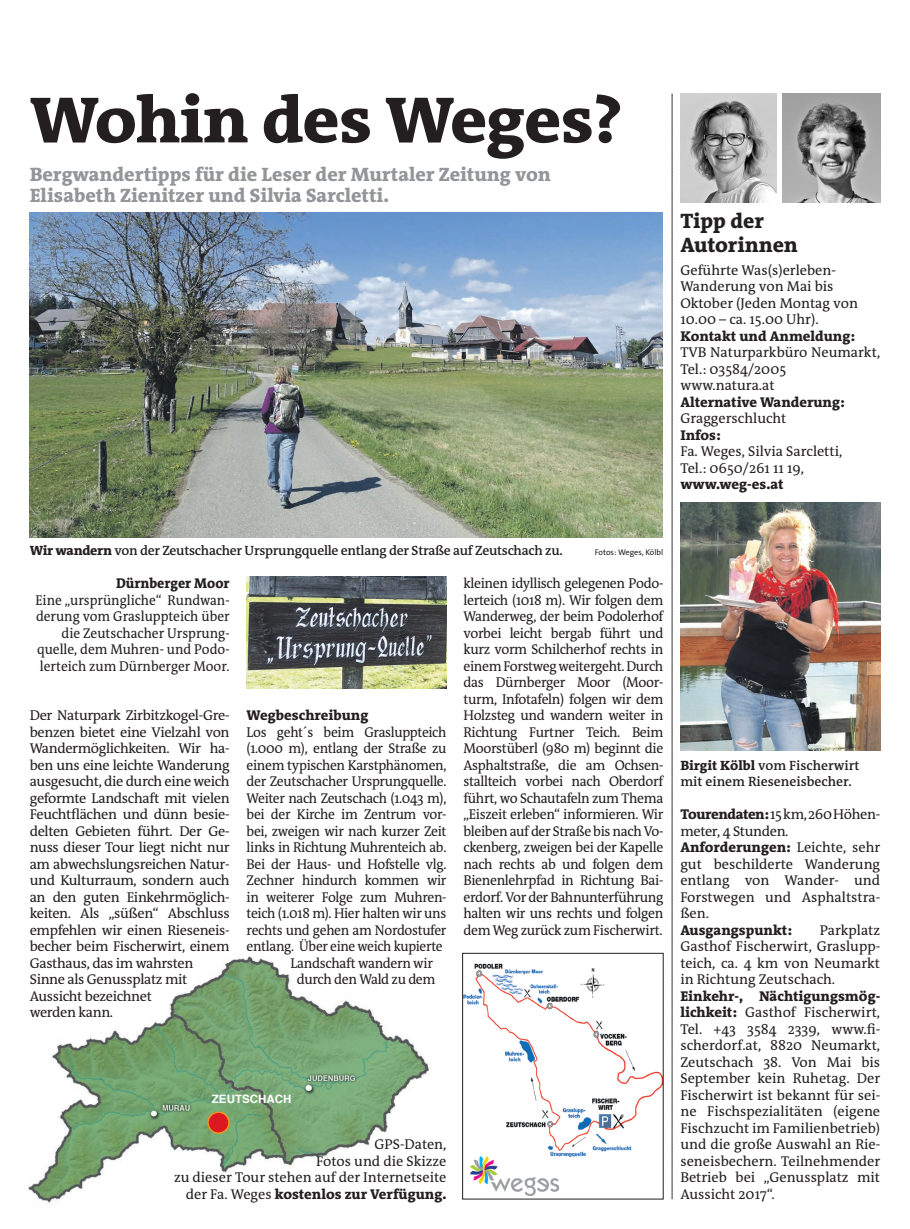
<style>
.page{position:relative;width:910px;height:1229px;background:#fff}
.page>*{position:absolute;margin:0;border:0;box-sizing:border-box;transform-origin:0 0}
.t1{font:800 66px "The RM Antiqua";letter-spacing:-.015em;color:#231f20;scale:1.05 1}
.t2{font:800 21px/24px "The RM Antiqua";color:#231f20}
.t3{font:800 19.5px/21px "The RM Antiqua";color:#939598}
.t4{font:14.25px/16.5px "The RM Antiqua";letter-spacing:-.025em;color:#231f20;text-align:justify}
.t5{font:14.25px/16.5px "The RM Antiqua";letter-spacing:-.025em;color:#231f20;text-align:justify;scale:.96 1}
.t6{font:14.25px/16.5px "The RM Antiqua";color:#231f20}
.t7{font:14.25px "The RM Antiqua";letter-spacing:-.025em;color:#231f20;scale:.95 1}
.t8{font:14.25px/16.5px "The RM Antiqua";color:#231f20;text-align:right;scale:.94 1}
.t9{font:800 14.25px "The RM Antiqua";color:#231f20}
.t10{font:800 14.25px "The RM Antiqua";color:#231f20;scale:.94 1}
.t11{font:600 13.5px "The RM Antiqua";letter-spacing:-.02em;color:#231f20}
.t12{font:600 13.5px/16.5px "The RM Antiqua";color:#231f20}
.t13{font:700 11.55px "Helvetica";color:#fff}
.t14{font:8.25px "The Sans Os F";color:#231f20}
.s1{font-weight:800}
</style>
<div class="page">
<img style="left:247px;top:576px;width:199px;height:112px">
<img style="left:30px;top:213px;width:632px;height:325px">
<img style="left:680px;top:94px;width:96px;height:109px">
<img style="left:782px;top:94px;width:98px;height:109px">
<img style="left:680px;top:503px;width:200px;height:247px">
<img style="left:464px;top:963px;width:197px;height:193px">
<div style="left:462px;top:953px;width:201px;height:246px;border:1px solid #231f20"></div>
<svg style="left:672px;top:94px;width:1px;height:1105px"></svg>
<img style="left:28px;top:956px;width:401px;height:247px">
<div style="left:208px;top:1112px;width:21px;height:21px;background:#dc1820;border-radius:50%"></div>
<div style="left:207px;top:1111px;width:23px;height:23px;border:1px solid #f7931d;border-radius:50%"></div>
<img style="left:471px;top:1156px;width:88px;height:39px">
<h1 class="t1" style="left:30px;top:78px;width:566px">Wohin des Weges?</h1>
<h3 class="t3" style="left:30px;top:164px;width:523px">Bergwandertipps für die Leser der Murtaler Zeitung von<br>Elisabeth Zienitzer und Silvia Sarcletti.</h3>
<h2 class="t2" style="left:680px;top:209px;width:119px">Tipp der<br>Autorinnen</h2>
<p class="t6" style="left:680px;top:262px;width:179px">Geführte Was(s)erleben-<br>Wanderung von Mai bis<br>Oktober (Jeden Montag von<br>10.00 – ca. 15.00 Uhr).</p>
<p class="t9" style="left:680px;top:327px;width:176px">Kontakt und Anmeldung:</p>
<p class="t6" style="left:680px;top:344px;width:201px">TVB Naturparkbüro Neumarkt,<br>Tel.: 03584/2005 www.natura.at</p>
<p class="t9" style="left:680px;top:393px;width:166px">Alternative Wanderung:</p>
<p class="t6" style="left:680px;top:410px;width:108px">Graggerschlucht</p>
<p class="t9" style="left:680px;top:426px;width:42px">Infos:</p>
<p class="t6" style="left:680px;top:443px;width:164px">Fa. Weges, Silvia Sarcletti,<br>Tel.: 0650/261 11 19,</p>
<p class="t9" style="left:680px;top:475px;width:105px">www.weg-es.at</p>
<p class="t11" style="left:30px;top:542px;width:534px"><span class="s1">Wir wandern</span> von der Zeutschacher Ursprungquelle entlang der Straße auf Zeutschach zu.</p>
<p class="t14" style="left:595px;top:547px;width:70px">Fotos: Weges, Kölbl</p>
<p class="t10" style="left:116px;top:574px;width:122px">Dürnberger Moor</p>
<p class="t8" style="left:35px;top:592px;width:208px">Eine „ursprüngliche“ Rundwan&shy;derung vom Grasluppteich über die Zeutschacher Ursprung&shy;quelle, dem Muhren- und Podo&shy;lerteich zum Dürnberger Moor.</p>
<p class="t4" style="left:30px;top:707px;width:201px;text-align:left">Der Naturpark Zirbitzkogel-Gre&shy;benzen bietet eine Vielzahl von<br>Wandermöglichkeiten. Wir ha&shy;ben uns eine leichte Wanderung ausgesucht, die durch eine weich geformte Landschaft mit vielen<br>Feuchtflächen und dünn besie&shy;delten Gebieten führt. Der Ge&shy;nuss dieser Tour liegt nicht nur am abwechslungsreichen Natur&shy;und Kulturraum, sondern auch an den guten Einkehrmöglich&shy;keiten. Als „süßen“ Abschluss empfehlen wir einen Rieseneis&shy;becher beim Fischerwirt, einem<br>Gasthaus, das im wahrsten<br>Sinne als Genussplatz mit<br>Aussicht bezeichnet<br>werden kann.</p>
<p class="t9" style="left:247px;top:706px;width:123px">Wegbeschreibung</p>
<p class="t7" style="left:247px;top:723px;width:212px">Los geht´s beim Grasluppteich</p>
<p class="t7" style="left:247px;top:739px;width:212px">(1.000 m), entlang der Straße zu</p>
<p class="t7" style="left:247px;top:756px;width:212px">einem typischen Karstphänomen,</p>
<p class="t7" style="left:247px;top:772px;width:212px">der Zeutschacher Ursprungquelle.</p>
<p class="t7" style="left:247px;top:789px;width:212px">Weiter nach Zeutschach (1.043 m),</p>
<p class="t7" style="left:247px;top:805px;width:212px">bei der Kirche im Zentrum vor-</p>
<p class="t7" style="left:247px;top:822px;width:212px">bei, zweigen wir nach kurzer Zeit</p>
<p class="t7" style="left:247px;top:838px;width:212px">links in Richtung Muhrenteich ab.</p>
<p class="t7" style="left:247px;top:855px;width:212px">Bei der Haus- und Hofstelle vlg.</p>
<p class="t7" style="left:247px;top:871px;width:212px">Zechner hindurch kommen wir</p>
<p class="t7" style="left:247px;top:888px;width:212px">in weiterer Folge zum Muhren-</p>
<p class="t7" style="left:247px;top:904px;width:212px">teich (1.018 m). Hier halten wir uns</p>
<p class="t7" style="left:247px;top:921px;width:212px">rechts und gehen am Nordostufer</p>
<p class="t7" style="left:247px;top:937px;width:208px">entlang. Über eine weich kupierte</p>
<p class="t5" style="left:291px;top:955px;width:150px">Landschaft wandern wir</p>
<p class="t5" style="left:297px;top:971px;width:146px">durch den Wald zu dem</p>
<p class="t5" style="left:463px;top:575px;width:210px">kleinen idyllisch gelegenen Podo&shy;lerteich (1018 m). Wir folgen dem Wanderweg, der beim Podolerhof vorbei leicht bergab führt und kurz vorm Schilcherhof rechts in einem Forstweg weitergeht. Durch das Dürnberger Moor (Moor&shy;turm, Infotafeln) folgen wir dem Holzsteg und wandern weiter in Richtung Furtner Teich. Beim Moorstüberl (980 m) beginnt die Asphaltstraße, die am Ochsen&shy;stallteich vorbei nach Oberdorf führt, wo Schautafeln zum Thema „Eiszeit erleben“ informieren. Wir bleiben auf der Straße bis nach Vo&shy;ckenberg, zweigen bei der Kapelle nach rechts ab und folgen dem Bienenlehrpfad in Richtung Bai&shy;erdorf. Vor der Bahnunterführung halten wir uns rechts und folgen dem Weg zurück zum Fischerwirt.</p>
<p class="t13" style="left:212px;top:1090px;width:81px">ZEUTSCHACH</p>
<p class="t6" style="left:174px;top:1136px;width:274px;text-align:right">GPS-Daten,<br>Fotos und die Skizze<br>zu dieser Tour stehen auf der Internetseite der Fa. Weges <span class="s1">kostenlos zur Verfügung.</span></p>
<p class="t12" style="left:680px;top:757px;width:181px"><span class="s1">Birgit Kölbl</span> vom Fischerwirt mit einem Rieseneisbecher.</p>
<p class="t6" style="left:680px;top:806px;width:201px"><span class="s1">Tourendaten:</span> 15 km, 260 Höhen&shy;meter, 4 Stunden.<br><span class="s1">Anforderungen:</span> Leichte, sehr gut beschilderte Wanderung entlang von Wander- und<br>Forstwegen und Asphaltstra&shy;ßen.</p>
<p class="t9" style="left:680px;top:921px;width:113px">Ausgangspunkt:</p>
<p class="t4" style="left:680px;top:922px;width:201px;text-indent:139px">Parkplatz Gasthof Fischerwirt, Graslupp&shy;teich, ca. 4 km von Neumarkt in Richtung Zeutschach.</p>
<p class="t4" style="left:680px;top:988px;width:201px"><span class="s1">Einkehr-, Nächtigungsmög&shy;lichkeit:</span> Gasthof Fischerwirt, Tel. +43 3584 2339, www.fi&shy;scherdorf.at, 8820 Neumarkt, Zeutschach 38. Von Mai bis September kein Ruhetag. Der Fischerwirt ist bekannt für sei&shy;ne Fischspezialitäten (eigene Fischzucht im Familienbetrieb) und die große Auswahl an Rie&shy;seneisbechern. Teilnehmender Betrieb bei „Genussplatz mit Aussicht 2017“.</p>
</div>
